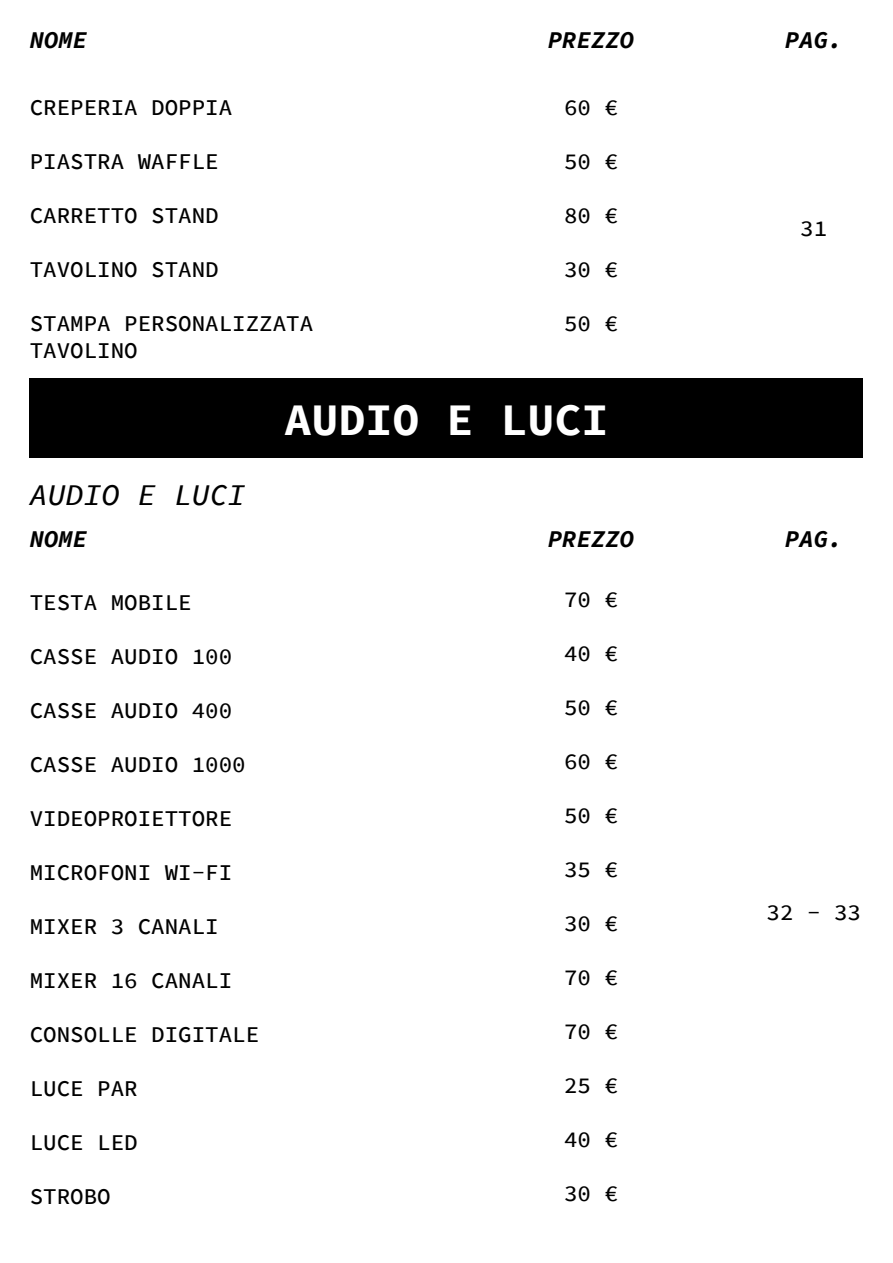
<style>
.page{position:relative;width:893px;height:1263px;background:#fff}
.page>*{position:absolute;margin:0;border:0;box-sizing:border-box;transform-origin:0 0}
.t1{font:700 45px "Source Code Pro";color:#fff}
.t2{font:italic 500 30px "Source Code Pro";color:#000}
.t3{font:italic 700 24px "Source Code Pro";color:#000}
.t4{font:500 22.5px/27px "Source Code Pro";color:#000}
</style>
<div class="page">
<div style="left:30px;top:378px;width:833px;height:80px;background:#000"></div>
<p class="t3" style="left:30px;top:22px;width:59px">NOME</p>
<p class="t3" style="left:548px;top:22px;width:88px">PREZZO</p>
<p class="t3" style="left:785px;top:22px;width:59px">PAG.</p>
<p class="t4" style="left:30px;top:95px;width:204px">CREPERIA DOPPIA</p>
<p class="t4" style="left:30px;top:149px;width:190px">PIASTRA WAFFLE</p>
<p class="t4" style="left:30px;top:203px;width:190px">CARRETTO STAND</p>
<p class="t4" style="left:30px;top:257px;width:190px">TAVOLINO STAND</p>
<p class="t4" style="left:30px;top:311px;width:285px">STAMPA PERSONALIZZATA<br>TAVOLINO</p>
<p class="t4" style="left:564px;top:95px;width:55px">60 €</p>
<p class="t4" style="left:564px;top:149px;width:55px">50 €</p>
<p class="t4" style="left:564px;top:203px;width:55px">80 €</p>
<p class="t4" style="left:564px;top:257px;width:55px">30 €</p>
<p class="t4" style="left:564px;top:311px;width:55px">50 €</p>
<h2 class="t2" style="left:30px;top:473px;width:217px">AUDIO E LUCI</h2>
<h1 class="t1" style="left:284px;top:387px;width:325px">AUDIO E LUCI</h1>
<p class="t4" style="left:800px;top:216px;width:28px">31</p>
<p class="t3" style="left:30px;top:522px;width:59px">NOME</p>
<p class="t3" style="left:548px;top:522px;width:88px">PREZZO</p>
<p class="t3" style="left:785px;top:522px;width:59px">PAG.</p>
<p class="t4" style="left:30px;top:589px;width:163px">TESTA MOBILE</p>
<p class="t4" style="left:30px;top:643px;width:204px">CASSE AUDIO 100</p>
<p class="t4" style="left:30px;top:697px;width:204px">CASSE AUDIO 400</p>
<p class="t4" style="left:30px;top:751px;width:217px">CASSE AUDIO 1000</p>
<p class="t4" style="left:30px;top:805px;width:204px">VIDEOPROIETTORE</p>
<p class="t4" style="left:30px;top:859px;width:204px">MICROFONI WI-FI</p>
<p class="t4" style="left:30px;top:913px;width:190px">MIXER 3 CANALI</p>
<p class="t4" style="left:30px;top:967px;width:204px">MIXER 16 CANALI</p>
<p class="t4" style="left:30px;top:1021px;width:231px">CONSOLLE DIGITALE</p>
<p class="t4" style="left:30px;top:1075px;width:109px">LUCE PAR</p>
<p class="t4" style="left:30px;top:1129px;width:109px">LUCE LED</p>
<p class="t4" style="left:30px;top:1183px;width:82px">STROBO</p>
<p class="t4" style="left:564px;top:587px;width:55px">70 €</p>
<p class="t4" style="left:564px;top:641px;width:55px">40 €</p>
<p class="t4" style="left:564px;top:695px;width:55px">50 €</p>
<p class="t4" style="left:564px;top:749px;width:55px">60 €</p>
<p class="t4" style="left:564px;top:803px;width:55px">50 €</p>
<p class="t4" style="left:564px;top:857px;width:55px">35 €</p>
<p class="t4" style="left:564px;top:911px;width:55px">30 €</p>
<p class="t4" style="left:564px;top:965px;width:55px">70 €</p>
<p class="t4" style="left:564px;top:1019px;width:55px">70 €</p>
<p class="t4" style="left:564px;top:1073px;width:55px">25 €</p>
<p class="t4" style="left:564px;top:1127px;width:55px">40 €</p>
<p class="t4" style="left:564px;top:1181px;width:55px">30 €</p>
<p class="t4" style="left:766px;top:900px;width:96px">32 - 33</p>
</div>
